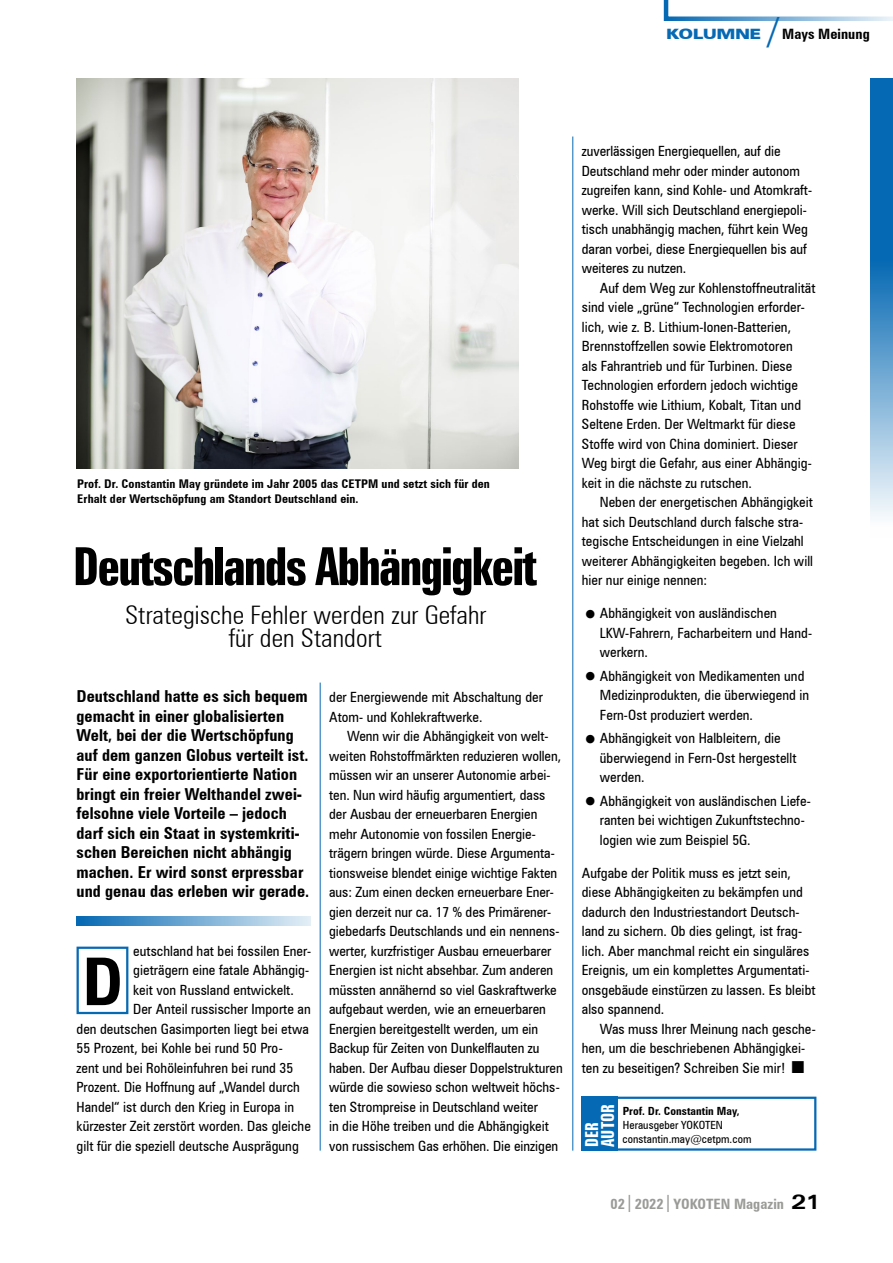
<style>
.page{position:relative;width:893px;height:1263px;background:#fff}
.page>*{position:absolute;margin:0;border:0;box-sizing:border-box;transform-origin:0 0}
.t1{font:700 condensed 65.85px "Zurich BT";color:#000}
.t2{font:700 extra-condensed 52.5px "Zurich BT";letter-spacing:-.04em;color:#000}
.t3{font:condensed 36.75px "Zurich BT";color:#0669b3}
.t4{font:300 condensed 25.5px/23.2px "Zurich BT";letter-spacing:.005em;color:#000;text-align:center}
.t5{font:700 extra-condensed 18px/15.8px "Zurich BT";letter-spacing:.005em;color:#fff}
.t6{font:700 condensed 16.5px/19.5px "Zurich BT";letter-spacing:.005em;color:#000}
.t7{font:700 condensed 14.25px "Zurich BT";letter-spacing:.005em;color:#9a9b97}
.t8{font:700 condensed 14.25px "Zurich BT";letter-spacing:.005em;color:#000}
.t9{font:900 expanded 14.25px "Zurich BT";letter-spacing:.005em;color:#0669b3}
.t10{font:condensed 14.1px/19.5px "Zurich BT";letter-spacing:.005em;color:#000}
.t11{font:700 condensed 12px/15px "Zurich BT";letter-spacing:.01em;color:#000}
.t12{font:condensed 11.25px "Zurich BT";letter-spacing:.005em;color:#000}
.t13{font:700 condensed 11.25px "Zurich BT";letter-spacing:.005em;color:#000}
.s1{font-size:28.5px}
.s2{font-weight:900;font-stretch:expanded;font-size:16.5px}
.s3{font-weight:400;font-size:17.1px}
.s4{font-stretch:expanded;font-size:20.25px;color:#000}
</style>
<div class="page">
<svg style="left:664px;top:0;width:229px;height:21px"></svg>
<img style="left:77px;top:78px;width:442px;height:390px">
<hr style="left:320px;top:683px;width:1px;height:468px;background:#0669b3">
<hr style="left:572px;top:137px;width:1px;height:1014px;background:#0669b3">
<svg style="left:581px;top:1096px;width:236px;height:55px"></svg>
<svg style="left:870px;top:78px;width:23px;height:439px"></svg>
<svg style="left:77px;top:917px;width:234px;height:9px"></svg>
<svg style="left:76px;top:946px;width:53px;height:69px"></svg>
<p class="t9" style="left:667px;top:26px;width:96px">KOLUMNE</p>
<h3 class="t3" style="left:768px;top:8px;width:12px">/</h3>
<p class="t8" style="left:782px;top:25px;width:89px">Mays Meinung</p>
<p class="t11" style="left:77px;top:476px;width:414px">Prof. Dr. Constantin May gründete im Jahr 2005 das CETPM und setzt sich für den<br>Erhalt der Wertschöpfung am Standort Deutschland ein.</p>
<h2 class="t2" style="left:73px;top:536px;width:466px">Deutschlands Abhängigkeit</h2>
<h3 class="t4" style="left:125px;top:603px;width:363px">Strategische Fehler werden zur Gefahr für den Standort</h3>
<p class="t6" style="left:77px;top:686px;width:234px">Deutschland hatte es sich bequem gemacht in einer globalisierten Welt, bei der die Wertschöpfung auf dem ganzen Globus verteilt ist.<br>Für eine exportorientierte Nation bringt ein freier Welthandel zwei&shy;felsohne viele Vorteile – jedoch darf sich ein Staat in systemkriti&shy;schen Bereichen nicht abhängig machen. Er wird sonst erpressbar und genau das erleben wir gerade.</p>
<p class="t10" style="left:133px;top:941px;width:179px">eutschland hat bei fossilen Ener-</p>
<p class="t10" style="left:133px;top:960px;width:177px">gieträgern eine fatale Abhängig-</p>
<p class="t10" style="left:133px;top:980px;width:162px">keit von Russland entwickelt.</p>
<p class="t10" style="left:133px;top:999px;width:179px">Der Anteil russischer Importe an</p>
<p class="t10" style="left:77px;top:1019px;width:234px">den deutschen Gasimporten liegt bei etwa</p>
<p class="t10" style="left:77px;top:1038px;width:208px">55 Prozent, bei Kohle bei rund 50 Pro-</p>
<p class="t10" style="left:77px;top:1058px;width:218px">zent und bei Rohöleinfuhren bei rund 35</p>
<p class="t10" style="left:77px;top:1077px;width:225px">Prozent. Die Hoffnung auf „Wandel durch</p>
<p class="t10" style="left:77px;top:1097px;width:219px">Handel“ ist durch den Krieg in Europa in</p>
<p class="t10" style="left:77px;top:1116px;width:236px">kürzester Zeit zerstört worden. Das gleiche</p>
<p class="t10" style="left:77px;top:1136px;width:224px">gilt für die speziell deutsche Ausprägung</p>
<h1 class="t1" style="left:82px;top:942px;width:43px">D</h1>
<p class="t10" style="left:329px;top:687px;width:215px">der Energiewende mit Abschaltung der<br>Atom- und Kohlekraftwerke.</p>
<p class="t10" style="left:329px;top:726px;width:235px;text-indent:18px">Wenn wir die Abhängigkeit von welt&shy;weiten Rohstoffmärkten reduzieren wollen, müssen wir an unserer Autonomie arbei&shy;ten. Nun wird häufig argumentiert, dass der Ausbau der erneuerbaren Energien mehr Autonomie von fossilen Energie&shy;trägern bringen würde. Diese Argumenta&shy;tionsweise blendet einige wichtige Fakten aus: Zum einen decken erneuerbare Ener&shy;gien derzeit nur ca. 17 % des Primärener&shy;giebedarfs Deutschlands und ein nennens&shy;werter, kurzfristiger Ausbau erneuerbarer Energien ist nicht absehbar. Zum anderen müssten annähernd so viel Gaskraftwerke aufgebaut werden, wie an erneuerbaren Energien bereitgestellt werden, um ein Backup für Zeiten von Dunkelflauten zu haben. Der Aufbau dieser Doppelstrukturen würde die sowieso schon weltweit höchs&shy;ten Strompreise in Deutschland weiter<br>in die Höhe treiben und die Abhängigkeit von russischem Gas erhöhen. Die einzigen</p>
<p class="t10" style="left:582px;top:141px;width:232px">zuverlässigen Energiequellen, auf die Deutschland mehr oder minder autonom zugreifen kann, sind Kohle- und Atomkraft&shy;werke. Will sich Deutschland energiepoli&shy;tisch unabhängig machen, führt kein Weg daran vorbei, diese Energiequellen bis auf weiteres zu nutzen.</p>
<p class="t10" style="left:582px;top:278px;width:235px;text-indent:18px">Auf dem Weg zur Kohlenstoffneutralität sind viele „grüne“ Technologien erforder&shy;lich, wie z. B. Lithium-Ionen-Batterien, Brennstoffzellen sowie Elektromotoren<br>als Fahrantrieb und für Turbinen. Diese Technologien erfordern jedoch wichtige Rohstoffe wie Lithium, Kobalt, Titan und Seltene Erden. Der Weltmarkt für diese Stoffe wird von China dominiert. Dieser Weg birgt die Gefahr, aus einer Abhängig&shy;keit in die nächste zu rutschen.</p>
<p class="t10" style="left:582px;top:492px;width:233px;text-indent:18px">Neben der energetischen Abhängigkeit hat sich Deutschland durch falsche stra&shy;tegische Entscheidungen in eine Vielzahl weiterer Abhängigkeiten begeben. Ich will hier nur einige nennen:</p>
<p class="t10" style="left:600px;top:603px;width:214px;text-indent:-18px"><span class="s1">•</span>Abhängigkeit von ausländischen<br>LKW-Fahrern, Facharbeitern und Hand&shy;werkern.</p>
<p class="t10" style="left:600px;top:666px;width:211px;text-indent:-18px"><span class="s1">•</span>Abhängigkeit von Medikamenten und<br>Medizinprodukten, die überwiegend in<br>Fern-Ost produziert werden.</p>
<p class="t10" style="left:600px;top:728px;width:198px;text-indent:-18px"><span class="s1">•</span>Abhängigkeit von Halbleitern, die überwiegend in Fern-Ost hergestellt werden.</p>
<p class="t10" style="left:600px;top:791px;width:213px;text-indent:-18px"><span class="s1">•</span>Abhängigkeit von ausländischen Liefe&shy;ranten bei wichtigen Zukunftstechno&shy;logien wie zum Beispiel 5G.</p>
<p class="t10" style="left:582px;top:863px;width:235px">Aufgabe der Politik muss es jetzt sein, diese Abhängigkeiten zu bekämpfen und dadurch den Industriestandort Deutsch&shy;land zu sichern. Ob dies gelingt, ist frag&shy;lich. Aber manchmal reicht ein singuläres Ereignis, um ein komplettes Argumentati&shy;onsgebäude einstürzen zu lassen. Es bleibt also spannend.</p>
<p class="t10" style="left:582px;top:1019px;width:235px;text-indent:18px">Was muss Ihrer Meinung nach gesche&shy;hen, um die beschriebenen Abhängigkei&shy;ten zu beseitigen? Schreiben Sie mir! <span class="s2">I</span></p>
<p class="t5" style="left:584px;top:1147px;width:45px;rotate:-90deg">DER<br>AUTOR</p>
<p class="t13" style="left:623px;top:1104px;width:118px">Prof. Dr. Constantin May,</p>
<p class="t12" style="left:623px;top:1118px;width:102px">Herausgeber YOKOTEN</p>
<p class="t12" style="left:623px;top:1132px;width:130px">constantin.may@cetpm.com</p>
<p class="t7" style="left:610px;top:1195px;width:212px">02<span class="s3">|</span>2022<span class="s3">|</span>YOKOTEN Magazin <span class="s4">21</span></p>
</div>
